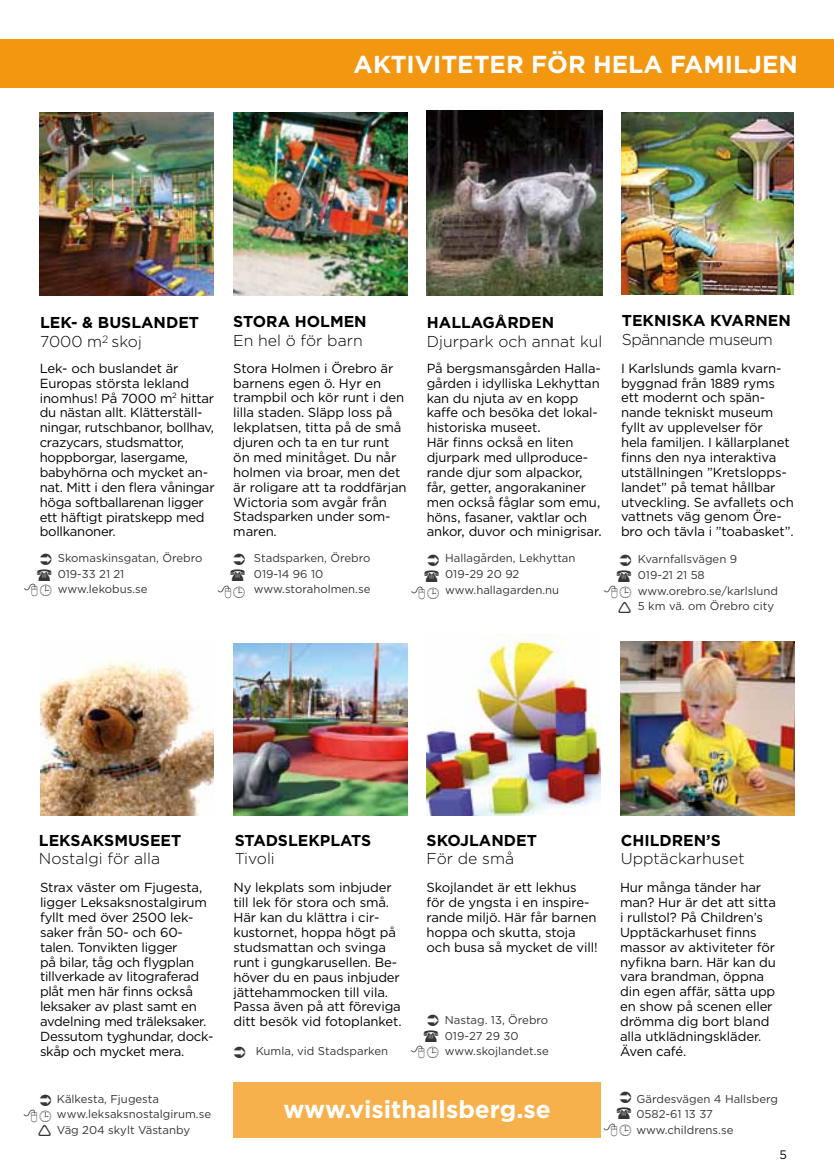
<style>
.page{position:relative;width:834px;height:1176px;background:#fff}
.page>*{position:absolute;margin:0;border:0;box-sizing:border-box;transform-origin:0 0}
.t1{font:700 24.5px "Gotham";color:#fff}
.t2{font:700 15.75px/18.9px "Gotham";color:#000}
.t3{font:300 15.75px "Gotham";color:#000}
.t4{font:300 15.75px "Gotham";letter-spacing:-.03em;color:#000}
.t5{font:13.12px/14.9px "Gotham";letter-spacing:-.01em;color:#000}
.t6{font:12.25px "Gotham";color:#000}
.t7{font:11.38px/15.8px "Gotham";color:#353533}
.s1{font-weight:300}
.s2{font-weight:300;font-size:14.88px}
</style>
<div class="page">
<img style="left:426px;top:110px;width:176px;height:186px">
<img style="left:233px;top:643px;width:174px;height:172px">
<img style="left:620px;top:641px;width:174px;height:174px">
<img style="left:426px;top:635px;width:174px;height:180px">
<img style="left:233px;top:112px;width:174px;height:184px">
<img style="left:40px;top:112px;width:173px;height:184px">
<img style="left:40px;top:659px;width:173px;height:156px">
<img style="left:621px;top:113px;width:172px;height:182px">
<div style="left:0;top:40px;width:833px;height:48px;background:#f49710"></div>
<div style="left:233px;top:1081px;width:367px;height:56px;background:#f7b14c"></div>
<h1 class="t1" style="left:353px;top:48px;width:105px">AKTIVITETE</h1>
<h1 class="t1" style="left:506px;top:48px;width:293px">R FÖR HELA FAMILJEN</h1>
<p class="t2" style="left:40px;top:312px;width:149px">LEK- &amp; BUSLANDET<br><span class="s1">7000 m</span><sup>2</sup> <span class="s1">sko</span><span class="s2">j</span></p>
<p class="t2" style="left:233px;top:312px;width:135px">STORA HOLMEN</p>
<p class="t3" style="left:233px;top:330px;width:131px">En hel ö för barn</p>
<p class="t5" style="left:40px;top:360px;width:176px">Lek- och buslandet är<br>Europas största lekland inomhus! På 7000 m<sup>2</sup> hittar du nästan allt. Klätterställ&shy;ningar, rutschbanor, bollhav, crazycars, studsmattor, hoppborgar, lasergame, babyhörna och mycket an&shy;nat. Mitt i den flera våningar höga softballarenan ligger ett häftigt piratskepp med bollkanoner.</p>
<p class="t7" style="left:58px;top:550px;width:146px">Skomaskinsgatan, Örebro<br>019-33 21 21 www.lekobus.se</p>
<p class="t5" style="left:233px;top:360px;width:175px">Stora Holmen i Örebro är barnens egen ö. Hyr en trampbil och kör runt i den lilla staden. Släpp loss på lekplatsen, titta på de små djuren och ta en tur runt ön med minitåget. Du når holmen via broar, men det är roligare att ta roddfärjan<br>Wictoria som avgår från<br>Stadsparken under som&shy;maren.</p>
<p class="t7" style="left:254px;top:549px;width:118px">Stadsparken, Örebro<br>019-14 96 10 www.storaholmen.se</p>
<p class="t2" style="left:427px;top:312px;width:129px">HALLAGÅRDEN</p>
<p class="t3" style="left:427px;top:331px;width:177px">Djurpark och annat kul</p>
<p class="t5" style="left:426px;top:360px;width:176px">På bergsmansgården Halla&shy;gården i idylliska Lekhyttan kan du njuta av en kopp kaffe och besöka det lokal&shy;historiska museet.<br>Här finns också en liten djurpark med ullproduce&shy;rande djur som alpackor, får, getter, angorakaniner men också fåglar som emu, höns, fasaner, vaktlar och ankor, duvor och minigrisar.</p>
<p class="t7" style="left:445px;top:550px;width:132px">Hallagården, Lekhyttan<br>019-29 20 92 www.hallagarden.nu</p>
<p class="t2" style="left:621px;top:311px;width:170px">TEKNISKA KVARNEN</p>
<p class="t4" style="left:621px;top:330px;width:153px">Spännande museum</p>
<p class="t5" style="left:621px;top:360px;width:174px">I Karlslunds gamla kvarn&shy;byggnad från 1889 ryms ett modernt och spän&shy;nande tekniskt museum fyllt av upplevelser för<br>hela familjen. I källarplanet finns den nya interaktiva utställningen ”Kretslopps&shy;landet” på temat hållbar utveckling. Se avfallets och vattnets väg genom Öre&shy;bro och tävla i ”toabasket”.</p>
<p class="t7" style="left:637px;top:551px;width:142px">Kvarnfallsvägen 9<br>019-21 21 58 www.orebro.se/karlslund<br>5 km vä. om Örebro city</p>
<p class="t2" style="left:39px;top:830px;width:122px">LEKSAKSMUSEET</p>
<p class="t3" style="left:39px;top:849px;width:123px">Nostalgi för alla</p>
<p class="t5" style="left:40px;top:880px;width:175px">Strax väster om Fjugesta, ligger Leksaksnostalgirum fyllt med över 2500 lek&shy;saker från 50- och 60- talen. Tonvikten ligger<br>på bilar, tåg och flygplan tillverkade av litograferad plåt men här finns också leksaker av plast samt en avdelning med träleksaker.<br>Dessutom tyghundar, dock&shy;skåp och mycket mera.</p>
<p class="t7" style="left:57px;top:1090px;width:155px">Kälkesta, Fjugesta www.leksaksnostalgirum.se<br>Väg 204 skylt Västanby</p>
<p class="t2" style="left:235px;top:830px;width:138px">STADSLEKPLATS</p>
<p class="t3" style="left:235px;top:849px;width:42px">Tivoli</p>
<p class="t5" style="left:233px;top:880px;width:170px">Ny lekplats som inbjuder till lek för stora och små.<br>Här kan du klättra i cir&shy;kustornet, hoppa högt på studsmattan och svinga runt i gungkarusellen. Be&shy;höver du en paus inbjuder jättehammocken till vila.<br>Passa även på att föreviga ditt besök vid fotoplanket.</p>
<p class="t7" style="left:256px;top:1043px;width:134px">Kumla, vid Stadsparken</p>
<p class="t2" style="left:426px;top:830px;width:100px">SKOJLANDET</p>
<p class="t3" style="left:426px;top:849px;width:89px">För de små</p>
<p class="t5" style="left:426px;top:880px;width:172px">Skojlandet är ett lekhus för de yngsta i en inspire&shy;rande miljö. Här får barnen hoppa och skutta, stoja och busa så mycket de vill!</p>
<p class="t7" style="left:445px;top:1011px;width:105px">Nastag. 13, Örebro<br>019-27 29 30 www.skojlandet.se</p>
<h1 class="t1" style="left:283px;top:1093px;width:269px">WWW.VISITHALLSBERG.SE</h1>
<p class="t2" style="left:620px;top:830px;width:101px">CH ILDREN’S</p>
<p class="t3" style="left:620px;top:849px;width:125px">Upptäckarhuset</p>
<p class="t5" style="left:620px;top:880px;width:157px">Hur många tänder har man? Hur är det att sitta i rullstol? På Children’s<br>Upptäckarhuset finns massor av aktiviteter för nyfikna barn. Här kan du vara brandman, öppna din egen affär, sätta upp en show på scenen eller drömma dig bort bland alla utklädningskläder.<br>Även café.</p>
<p class="t7" style="left:636px;top:1090px;width:143px">Gärdesvägen 4 Hallsberg<br>0582-61 13 37 www.childrens.se</p>
<p class="t6" style="left:779px;top:1147px;width:9px">5</p>
</div>
